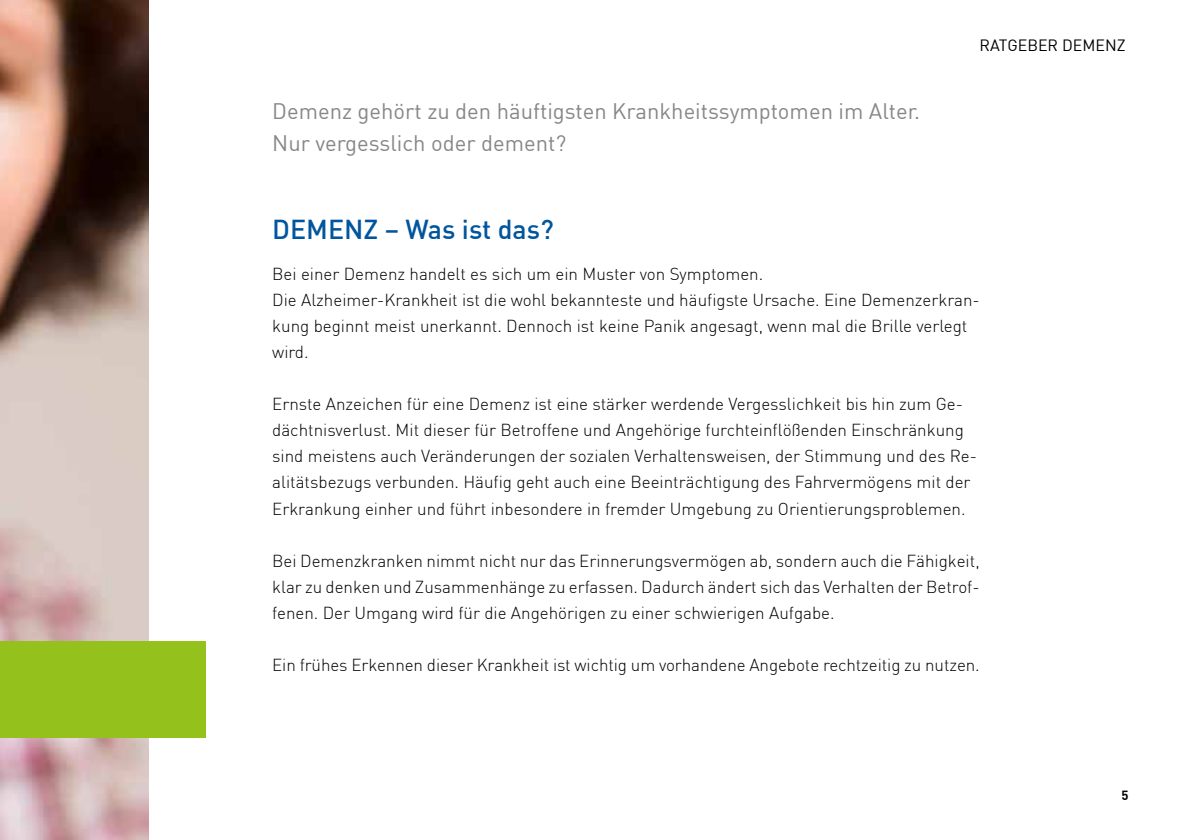
<style>
.page{position:relative;width:1191px;height:840px;background:#fff}
.page>*{position:absolute;margin:0;border:0;box-sizing:border-box;transform-origin:0 0}
.t1{font:500 26.8px "DIN";color:#00559d}
.t2{font:22px/32px "DIN";color:#878786}
.t3{font:300 17px/26px "DIN";color:#000}
.t4{font:16px "DIN";color:#000}
.t5{font:700 13px "DIN";color:#000}
</style>
<div class="page">
<img style="left:0;top:0;width:149px;height:839px">
<div style="left:0;top:641px;width:206px;height:96px;background:#94c11c"></div>
<p class="t2" style="left:272px;top:95px;width:649px">Demenz gehört zu den häuftigsten Krankheitssymptomen im Alter.<br>Nur vergesslich oder dement?</p>
<p class="t4" style="left:979px;top:35px;width:148px">RATGEBER DEMENZ</p>
<h1 class="t1" style="left:272px;top:212px;width:283px">DEMENZ – Was ist das?</h1>
<p class="t3" style="left:272px;top:261px;width:709px">Bei einer Demenz handelt es sich um ein Muster von Symptomen.<br>Die Alzheimer-Krankheit ist die wohl bekannteste und häufigste Ursache. Eine Demenzerkran&shy;kung beginnt meist unerkannt. Dennoch ist keine Panik angesagt, wenn mal die Brille verlegt wird.</p>
<p class="t3" style="left:272px;top:391px;width:706px">Ernste Anzeichen für eine Demenz ist eine stärker werdende Vergesslichkeit bis hin zum Ge&shy;dächtnisverlust. Mit dieser für Betroffene und Angehörige furchteinflößenden Einschränkung sind meistens auch Veränderungen der sozialen Verhaltensweisen, der Stimmung und des Re&shy;alitätsbezugs verbunden. Häufig geht auch eine Beeinträchtigung des Fahrvermögens mit der Erkrankung einher und führt inbesondere in fremder Umgebung zu Orientierungsproblemen.</p>
<p class="t3" style="left:272px;top:547px;width:709px;text-align:justify">Bei Demenzkranken nimmt nicht nur das Erinnerungsvermögen ab, sondern auch die Fähigkeit, klar zu denken und Zusammenhänge zu erfassen. Dadurch ändert sich das Verhalten der Betrof&shy;fenen. Der Umgang wird für die Angehörigen zu einer schwierigen Aufgabe.</p>
<p class="t3" style="left:272px;top:651px;width:709px">Ein frühes Erkennen dieser Krankheit ist wichtig um vorhandene Angebote rechtzeitig zu nutzen.</p>
<p class="t5" style="left:1121px;top:786px;width:9px">5</p>
</div>
